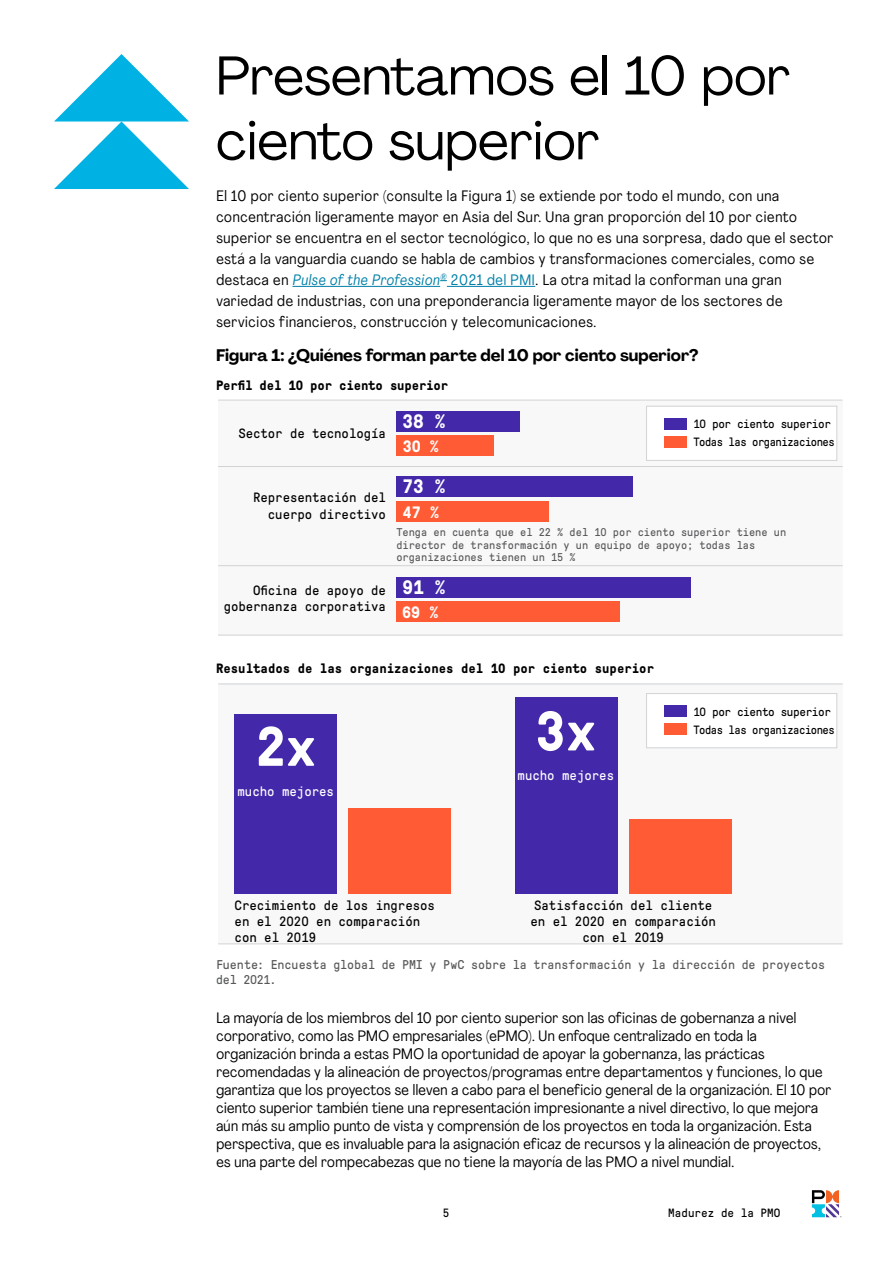
<style>
.page{position:relative;width:893px;height:1263px;background:#fff}
.page>*{position:absolute;margin:0;border:0;box-sizing:border-box;transform-origin:0 0}
.t1{font:700 55.5px "GT Pressura Mono";color:#fff}
.t2{font:54px/64.8px "Agrandir";color:#000}
.t3{font:700 24px "GT Pressura Mono";color:#fff}
.t4{font:700 19.5px "GT Pressura Mono";color:#fff}
.t5{font:700 16.5px "Agrandir";color:#000}
.t6{font:700 16.5px "GT Pressura Mono";color:#fff}
.t7{font:15px/18px "Agrandir Text";letter-spacing:-.02em;color:#000}
.t8{font:15px/21px "Agrandir Text";color:#000}
.t9{font:13.5px/16.2px "GT Pressura Mono";color:#000;text-align:right}
.t10{font:700 13.5px "GT Pressura Mono";color:#000}
.t11{font:13.5px "GT Pressura Mono";color:#fff}
.t12{font:12.75px/15.8px "GT Pressura Mono";color:#58595b}
.t13{font:12px/18px "GT Pressura Mono";letter-spacing:-.03em;color:#000}
.t14{font:12px "GT Pressura Mono";color:#000}
.t15{font:11.25px/12px "GT Pressura Mono";color:#58595b}
.s1{font-style:italic;color:#0080a8}
.s2{color:#0080a8}
</style>
<div class="page">
<svg style="left:812px;top:1190px;width:30px;height:27px"></svg>
<hr style="left:292px;top:286px;width:148px;height:1px;background:#0080a8">
<hr style="left:447px;top:286px;width:88px;height:1px;background:#0080a8">
<div style="left:218px;top:400px;width:625px;height:235px;background:#f8f8f9"></div>
<div style="left:218px;top:684px;width:625px;height:260px;background:#f8f8f9"></div>
<div style="left:396px;top:601px;width:224px;height:21px;background:#ff5c35"></div>
<div style="left:396px;top:577px;width:295px;height:21px;background:#4328a9"></div>
<div style="left:396px;top:501px;width:153px;height:21px;background:#ff5c35"></div>
<div style="left:396px;top:476px;width:237px;height:21px;background:#4328a9"></div>
<div style="left:396px;top:435px;width:98px;height:21px;background:#ff5c35"></div>
<div style="left:396px;top:411px;width:124px;height:21px;background:#4328a9"></div>
<hr style="left:218px;top:466px;width:625px;height:1px;background:#d1d3d4">
<hr style="left:218px;top:565px;width:625px;height:1px;background:#d1d3d4">
<hr style="left:218px;top:400px;width:625px;height:1px;background:#d1d3d4">
<hr style="left:218px;top:683px;width:625px;height:1px;background:#d1d3d4">
<hr style="left:218px;top:943px;width:625px;height:1px;background:#d1d3d4">
<hr style="left:218px;top:635px;width:625px;height:1px;background:#d1d3d4">
<div style="left:646px;top:406px;width:191px;height:54px;background:#fff"></div>
<div style="left:646px;top:406px;width:191px;height:55px;border:1px solid #d1d3d4"></div>
<div style="left:664px;top:418px;width:22px;height:11px;background:#4328a9"></div>
<div style="left:664px;top:436px;width:22px;height:11px;background:#ff5c35"></div>
<div style="left:646px;top:693px;width:191px;height:55px;background:#fff"></div>
<div style="left:646px;top:693px;width:191px;height:55px;border:1px solid #d1d3d4"></div>
<div style="left:664px;top:705px;width:22px;height:12px;background:#4328a9"></div>
<div style="left:664px;top:723px;width:22px;height:12px;background:#ff5c35"></div>
<div style="left:235px;top:714px;width:102px;height:180px;background:#4328a9"></div>
<div style="left:348px;top:809px;width:103px;height:85px;background:#ff5c35"></div>
<div style="left:515px;top:697px;width:103px;height:197px;background:#4328a9"></div>
<div style="left:629px;top:819px;width:102px;height:75px;background:#ff5c35"></div>
<svg style="left:54px;top:54px;width:135px;height:135px"></svg>
<h2 class="t2" style="left:216px;top:43px;width:576px">Presentamos el 10 por ciento superior</h2>
<p class="t8" style="left:216px;top:185px;width:619px">El 10 por ciento superior (consulte la Figura 1) se extiende por todo el mundo, con una concentración ligeramente mayor en Asia del Sur. Una gran proporción del 10 por ciento superior se encuentra en el sector tecnológico, lo que no es una sorpresa, dado que el sector está a la vanguardia cuando se habla de cambios y transformaciones comerciales, como se destaca en <span class="s1">Pulse of the Profession</span><sup>®</sup> <span class="s2">2021 del PMI</span>. La otra mitad la conforman una gran variedad de industrias, con una preponderancia ligeramente mayor de los sectores de servicios financieros, construcción y telecomunicaciones.</p>
<p class="t5" style="left:216px;top:345px;width:484px">Figura 1: ¿Quiénes forman parte del 10 por ciento superior?</p>
<p class="t10" style="left:216px;top:378px;width:234px">Perfil del 10 por ciento superior</p>
<p class="t9" style="left:238px;top:425px;width:149px">Sector de tecnología</p>
<p class="t9" style="left:253px;top:490px;width:134px">Representación del cuerpo directivo</p>
<h3 class="t4" style="left:403px;top:410px;width:44px">38 %</h3>
<p class="t6" style="left:403px;top:438px;width:38px">30 %</p>
<h3 class="t4" style="left:403px;top:476px;width:44px">73 %</h3>
<p class="t6" style="left:403px;top:503px;width:38px">47 %</p>
<p class="t13" style="left:693px;top:415px;width:143px">10 por ciento superior<br>Todas las organizaciones</p>
<p class="t9" style="left:224px;top:582px;width:164px">Oficina de apoyo de gobernanza corporativa</p>
<p class="t15" style="left:396px;top:527px;width:391px">Tenga en cuenta que el 22 % del 10 por ciento superior tiene un director de transformación y un equipo de apoyo; todas las organizaciones tienen un 15 %</p>
<h3 class="t4" style="left:403px;top:576px;width:44px">91 %</h3>
<p class="t6" style="left:402px;top:604px;width:38px">69 %</p>
<p class="t10" style="left:216px;top:661px;width:440px">Resultados de las organizaciones del 10 por ciento superior</p>
<h1 class="t1" style="left:255px;top:717px;width:63px">2x</h1>
<p class="t11" style="left:237px;top:784px;width:98px">mucho mejores</p>
<h3 class="t3" style="left:265px;top:722px;width:41px">38%</h3>
<p class="t11" style="left:263px;top:753px;width:46px">report</p>
<h3 class="t3" style="left:546px;top:705px;width:41px">45%</h3>
<p class="t11" style="left:544px;top:735px;width:46px">report</p>
<h1 class="t1" style="left:535px;top:701px;width:63px">3x</h1>
<p class="t11" style="left:518px;top:768px;width:98px">mucho mejores</p>
<p class="t13" style="left:693px;top:702px;width:143px">10 por ciento superior<br>Todas las organizaciones</p>
<p class="t9" style="left:235px;top:897px;width:202px;text-align:left">Crecimiento de los ingresos en el 2020 en comparación con el 2019</p>
<p class="t9" style="left:530px;top:897px;width:187px;text-align:center">Satisfacción del cliente en el 2020 en comparación con el 2019</p>
<p class="t12" style="left:216px;top:956px;width:611px">Fuente: Encuesta global de PMI y PwC sobre la transformación y la dirección de proyectos del 2021.</p>
<p class="t7" style="left:216px;top:1009px;width:617px">La mayoría de los miembros del 10 por ciento superior son las oficinas de gobernanza a nivel corporativo, como las PMO empresariales (ePMO). Un enfoque centralizado en toda la organización brinda a estas PMO la oportunidad de apoyar la gobernanza, las prácticas recomendadas y la alineación de proyectos/programas entre departamentos y funciones, lo que garantiza que los proyectos se lleven a cabo para el beneficio general de la organización. El 10 por ciento superior también tiene una representación impresionante a nivel directivo, lo que mejora aún más su amplio punto de vista y comprensión de los proyectos en toda la organización. Esta perspectiva, que es invaluable para la asignación eficaz de recursos y la alineación de proyectos, es una parte del rompecabezas que no tiene la mayoría de las PMO a nivel mundial.</p>
<p class="t13" style="left:443px;top:1204px;width:8px">5</p>
<p class="t14" style="left:668px;top:1206px;width:114px">Madurez de la PMO</p>
</div>
